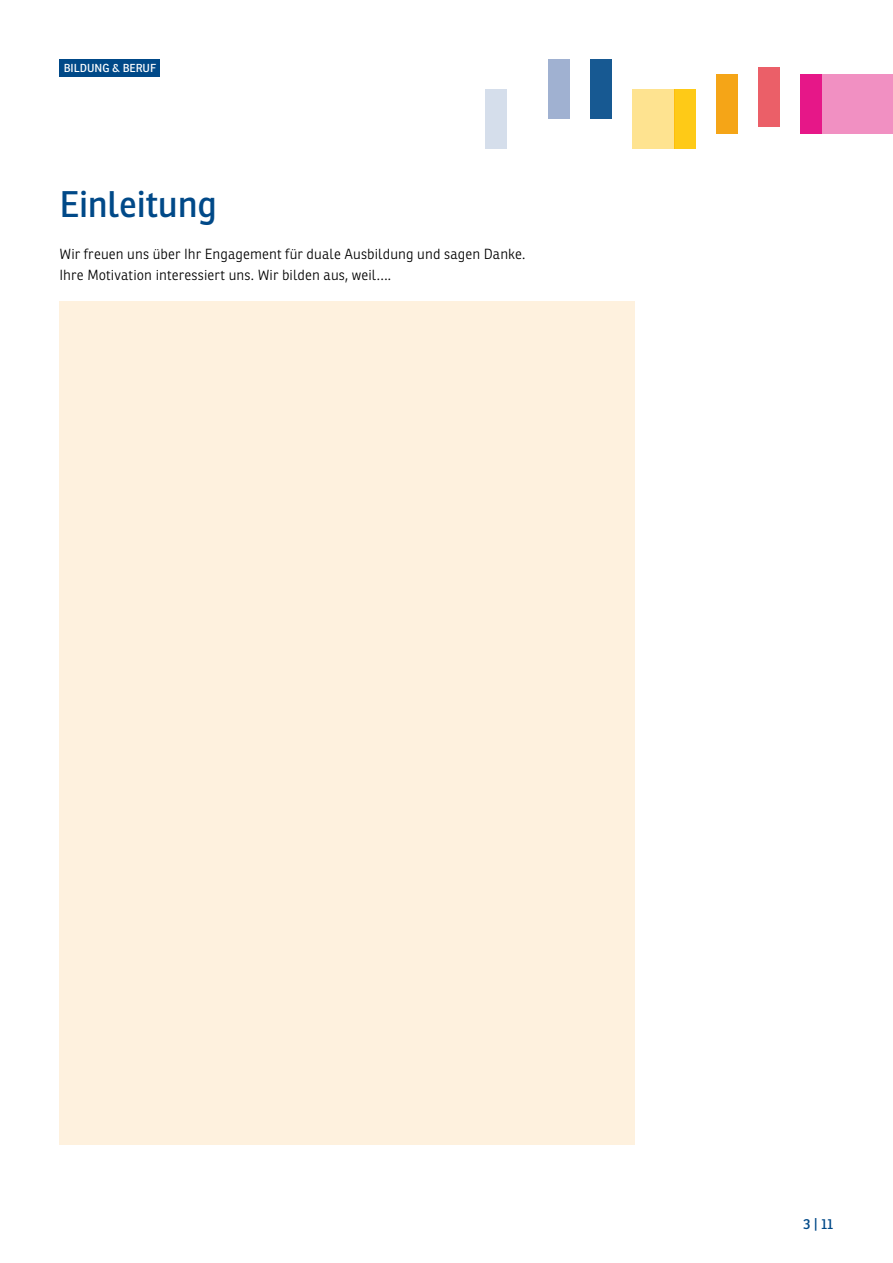
<style>
.page{position:relative;width:893px;height:1263px;background:#fff}
.page>*{position:absolute;margin:0;border:0;box-sizing:border-box;transform-origin:0 0}
.t1{font:36px "Ronnia";letter-spacing:-.01em;color:#004988}
.t2{font:300 14.25px/21px "Ronnia";letter-spacing:.005em;color:#000}
.t3{font:14.25px "Ronnia";color:#004988}
.t4{font:11.25px "Ronnia";color:#fff}
</style>
<div class="page">
<div style="left:60px;top:60px;width:100px;height:17px;background:#004988"></div>
<div style="left:822px;top:74px;width:71px;height:60px;background:#f190c2"></div>
<div style="left:633px;top:89px;width:42px;height:60px;background:#fee390"></div>
<div style="left:486px;top:89px;width:21px;height:60px;background:#d2dcea"></div>
<div style="left:549px;top:60px;width:21px;height:59px;background:#a0b1d1"></div>
<div style="left:591px;top:60px;width:21px;height:59px;background:#175992"></div>
<div style="left:675px;top:89px;width:21px;height:60px;background:#feca17"></div>
<div style="left:717px;top:74px;width:21px;height:60px;background:#f5a517"></div>
<div style="left:759px;top:67px;width:21px;height:59px;background:#eb5f68"></div>
<div style="left:801px;top:74px;width:21px;height:60px;background:#e61788"></div>
<div style="left:60px;top:301px;width:575px;height:843px;background:#fef1de"></div>
<p class="t4" style="left:64px;top:61px;width:94px">BILDUNG &amp; BERUF</p>
<h1 class="t1" style="left:60px;top:182px;width:159px">Einleitung</h1>
<p class="t2" style="left:60px;top:243px;width:467px">Wir freuen uns über Ihr Engagement für duale Ausbildung und sagen Danke.<br>Ihre Motivation interessiert uns. Wir bilden aus, weil….</p>
<p class="t3" style="left:803px;top:1215px;width:31px">3|11</p>
</div>
